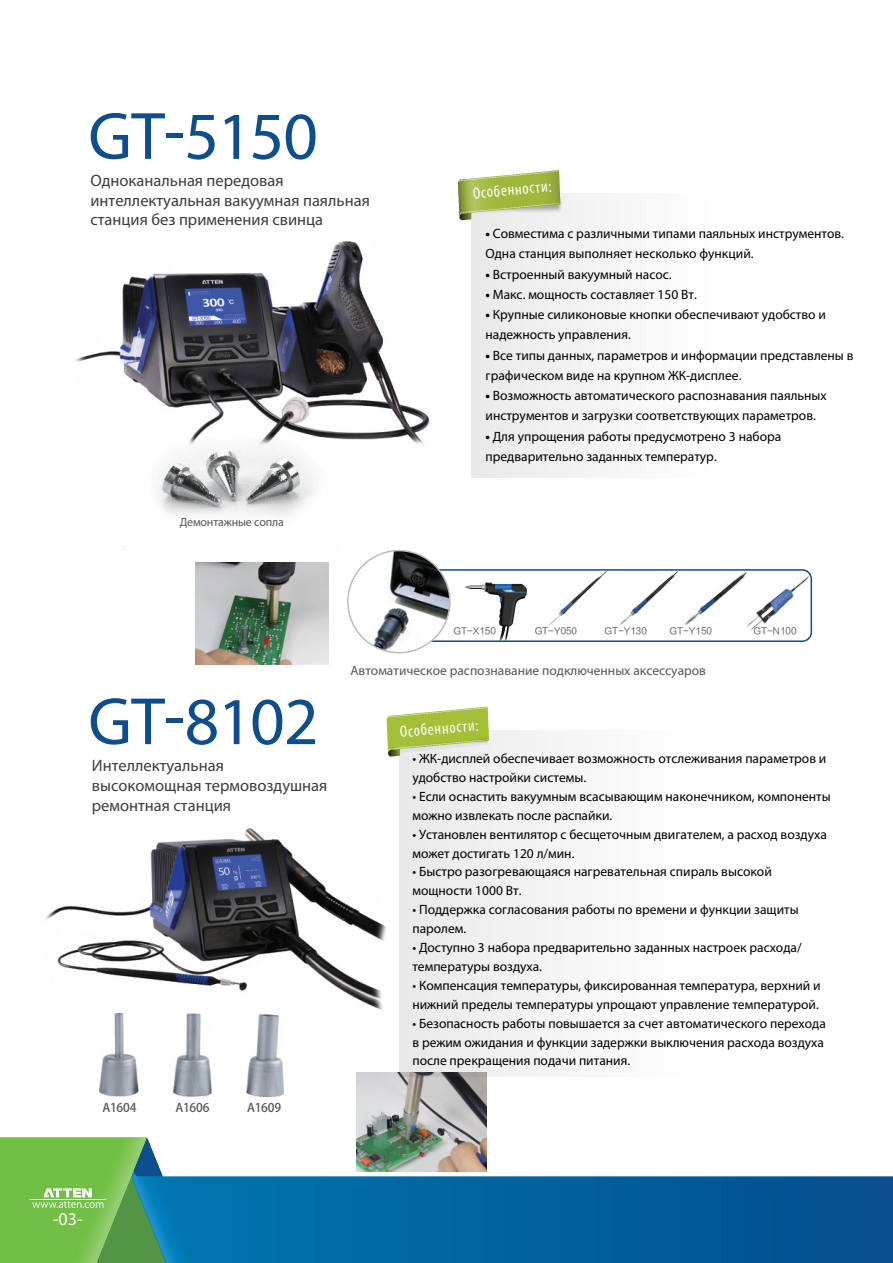
<style>
.page{position:relative;width:893px;height:1263px;background:#fff}
.page>*{position:absolute;margin:0;border:0;box-sizing:border-box;transform-origin:0 0}
.t1{font:600 67.5px "Myriad Pro";letter-spacing:-.02em;color:#0f4e8c}
.t2{font:18px "Myriad Pro";color:#fff}
.t3{font:16.5px/19.8px "Myriad Pro";color:#3e3e3f}
.t4{font:condensed 16.5px "Myriad Pro";color:#fff}
.t5{font:13.5px/18.9px "Myriad Pro";color:#000}
.t6{font:13.5px "Myriad Pro";color:#57585a}
.t7{font:12px "Myriad Pro";letter-spacing:-.01em;color:#57585a}
.t8{font:12px "Source Han Sans CN Regular G Bpc EUC H";letter-spacing:-.015em;color:#57585a}
.t9{font:9px "FZLTHJW GB1 0";color:#57585a}
.s1{font-weight:700}
</style>
<div class="page">
<img style="left:75px;top:241px;width:355px;height:203px">
<svg style="left:245px;top:1169px;width:648px;height:94px;background:#146ba2"></svg>
<svg style="left:0;top:1137px;width:245px;height:126px;background:#62ae7c"></svg>
<img style="left:465px;top:582px;width:63px;height:61px">
<img style="left:45px;top:828px;width:342px;height:182px">
<img style="left:122px;top:402px;width:217px;height:115px">
<img style="left:195px;top:562px;width:134px;height:102px">
<img style="left:357px;top:1072px;width:130px;height:100px">
<img style="left:685px;top:572px;width:62px;height:53px">
<div style="left:409px;top:569px;width:403px;height:73px;border:2px solid #0f4e8c;border-radius:9px"></div>
<img style="left:348px;top:551px;width:102px;height:102px;border-radius:51px">
<div style="left:347px;top:550px;width:104px;height:103px;border:2px solid #bcbdc0;border-radius:50%"></div>
<img style="left:543px;top:569px;width:64px;height:57px">
<img style="left:614px;top:569px;width:64px;height:57px">
<img style="left:745px;top:573px;width:65px;height:59px">
<div style="left:471px;top:193px;width:340px;height:284px;background:linear-gradient(to right,#ebebec,#fff)"></div>
<div style="left:461px;top:193px;width:118px;height:47px;background:#f0f0f0"></div>
<svg style="left:458px;top:170px;width:103px;height:50px;background:#b6c578"></svg>
<div style="left:400px;top:731px;width:410px;height:346px;background:linear-gradient(to right,#eaeaeb,#fff)"></div>
<img style="left:386px;top:718px;width:113px;height:41px">
<svg style="left:387px;top:706px;width:103px;height:52px"></svg>
<img style="left:100px;top:1013px;width:183px;height:83px">
<p class="t1" style="left:88px;top:95px;width:231px">GT-5150</p>
<p class="t3" style="left:90px;top:170px;width:281px">Одноканальная передовая интеллектуальная вакуумная паяльная станция без применения свинца</p>
<p class="t7" style="left:180px;top:515px;width:106px">Демонтажные сопла</p>
<p class="t4" style="left:472px;top:183px;width:80px;rotate:-5deg">Особенности:</p>
<p class="t5" style="left:485px;top:223px;width:360px;line-height:20.2px"><span class="s1">•</span> Совместима с различными типами паяльных инструментов.<br>Одна станция выполняет несколько функций.</p>
<p class="t5" style="left:485px;top:264px;width:188px"><span class="s1">•</span> Встроенный вакуумный насос.</p>
<p class="t5" style="left:485px;top:285px;width:213px"><span class="s1">•</span> Макс. мощность составляет 150 Вт.</p>
<p class="t5" style="left:485px;top:304px;width:342px;line-height:20.2px"><span class="s1">•</span> Крупные силиконовые кнопки обеспечивают удобство и надежность управления.</p>
<p class="t5" style="left:485px;top:345px;width:370px;line-height:20.2px"><span class="s1">•</span> Все типы данных, параметров и информации представлены в графическом виде на крупном ЖК-дисплее.</p>
<p class="t5" style="left:485px;top:385px;width:343px;line-height:20.2px"><span class="s1">•</span> Возможность автоматического распознавания паяльных инструментов и загрузки соответствующих параметров.</p>
<p class="t5" style="left:485px;top:426px;width:297px;line-height:20.2px"><span class="s1">•</span> Для упрощения работы предусмотрено 3 набора предварительно заданных температур.</p>
<p class="t9" style="left:453px;top:626px;width:44px">GT-X150</p>
<p class="t9" style="left:535px;top:626px;width:44px">GT-Y050</p>
<p class="t9" style="left:604px;top:626px;width:44px">GT-Y130</p>
<p class="t9" style="left:669px;top:626px;width:44px">GT-Y150</p>
<p class="t9" style="left:753px;top:626px;width:44px">GT-N100</p>
<p class="t1" style="left:88px;top:680px;width:232px">GT-8102</p>
<p class="t3" style="left:92px;top:756px;width:237px">Интеллектуальная высокомощная термовоздушная ремонтная станция</p>
<p class="t8" style="left:102px;top:1100px;width:36px">A1604</p>
<p class="t8" style="left:176px;top:1100px;width:36px">A1606</p>
<p class="t8" style="left:247px;top:1100px;width:36px">A1609</p>
<p class="t6" style="left:350px;top:662px;width:357px">Автоматическое распознавание подключенных аксессуаров</p>
<p class="t4" style="left:399px;top:722px;width:80px;rotate:-5deg">Особенности:</p>
<p class="t5" style="left:412px;top:749px;width:416px">• ЖК-дисплей обеспечивает возможность отслеживания параметров и удобство настройки системы.</p>
<p class="t5" style="left:412px;top:787px;width:420px">• Если оснастить вакуумным всасывающим наконечником, компоненты можно извлекать после распайки.</p>
<p class="t5" style="left:412px;top:824px;width:416px">• Установлен вентилятор с бесщеточным двигателем, а расход воздуха может достигать 120 л/мин.</p>
<p class="t5" style="left:412px;top:862px;width:361px">• Быстро разогревающаяся нагревательная спираль высокой мощности 1000 Вт.</p>
<p class="t5" style="left:412px;top:900px;width:388px">• Поддержка согласования работы по времени и функции защиты паролем.</p>
<p class="t5" style="left:412px;top:938px;width:391px">• Доступно 3 набора предварительно заданных настроек расхода/ температуры воздуха.</p>
<p class="t5" style="left:412px;top:976px;width:410px">• Компенсация температуры, фиксированная температура, верхний и нижний пределы температуры упрощают управление температурой.</p>
<p class="t5" style="left:412px;top:1013px;width:415px">• Безопасность работы повышается за счет автоматического перехода в режим ожидания и функции задержки выключения расхода воздуха после прекращения подачи питания.</p>
<p class="t2" style="left:53px;top:1207px;width:31px">-03-</p>
</div>
